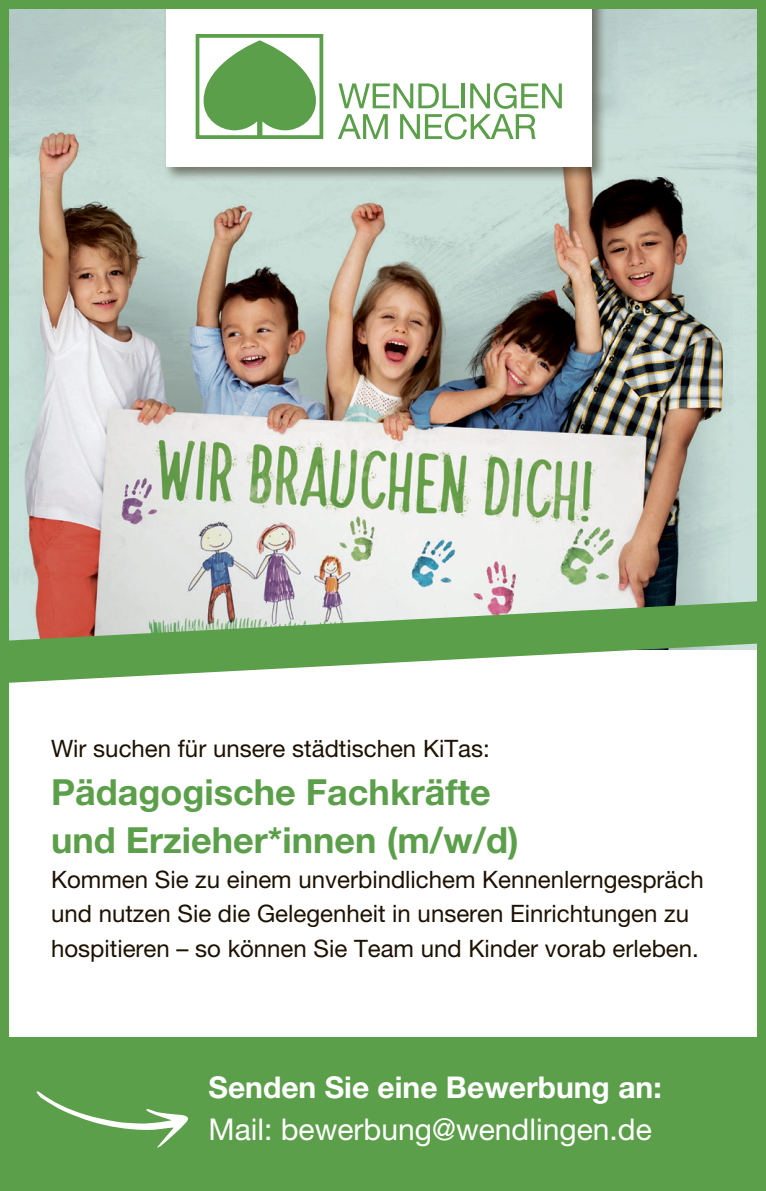
<style>
.page{position:relative;width:766px;height:1191px;background:#fff}
.page>*{position:absolute;margin:0;border:0;box-sizing:border-box;transform-origin:0 0}
.t1{font:36px/48px "Helvetica Neue LT 75 Bd";color:#5c9f4a}
.t2{font:30px/42px "Helvetica Neue LT 55 Rm";color:#fff}
.t3{font:24px/34.5px "Helvetica Neue LT 55 Rm";color:#1d1100}
.s1{font-family:"Helvetica Neue LT 75 Bd"}
</style>
<div class="page">
<div style="left:0;top:1037px;width:765px;height:154px;background:#5c9f4a"></div>
<img style="left:10px;top:10px;width:745px;height:591px">
<div style="left:162px;top:0;width:444px;height:182px;background:#1d1100;opacity:.5"></div>
<div style="left:166px;top:0;width:425px;height:167px;background:#fff"></div>
<svg style="left:338px;top:83px;width:223px;height:57px"></svg>
<svg style="left:195px;top:34px;width:128px;height:105px"></svg>
<svg style="left:10px;top:601px;width:745px;height:82px;fill:#5c9f4a"></svg>
<div style="left:0;top:0;width:765px;height:1191px;border:9px solid #5c9f4a"></div>
<svg style="left:37px;top:1091px;width:151px;height:56px"></svg>
<p class="t3" style="left:51px;top:731px;width:440px">Wir suchen für unsere städtischen KiTas:</p>
<p class="t1" style="left:51px;top:767px;width:469px">Pädagogische Fachkräfte und Erzieher*innen (m/w/d)</p>
<p class="t3" style="left:51px;top:861px;width:654px">Kommen Sie zu einem unverbindlichem Kennenlerngespräch und nutzen Sie die Gelegenheit in unseren Einrichtungen zu hospitieren – so können Sie Team und Kinder vorab erleben.</p>
<p class="t2" style="left:208px;top:1065px;width:454px"><span class="s1">Senden Sie eine Bewerbung an:<br></span>Mail: bewerbung@wendlingen.de</p>
</div>
